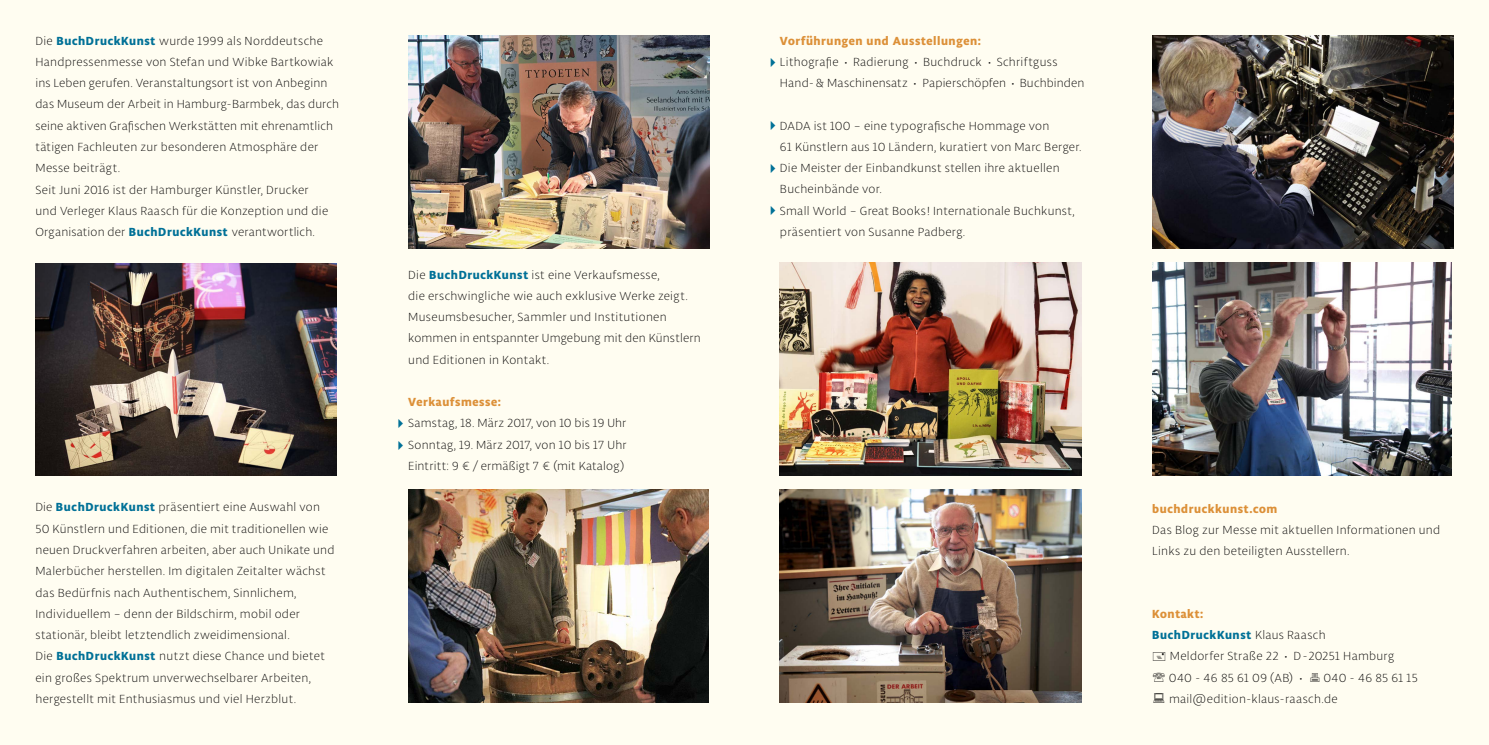
<style>
.page{position:relative;width:1489px;height:745px;background:#fff}
.page>*{position:absolute;margin:0;border:0;box-sizing:border-box;transform-origin:0 0}
.t1{font:100 12.5px/21.2px "Libertad";letter-spacing:.02em;color:#000}
.t2{font:800 12.5px "Libertad";letter-spacing:.05em;color:#dc9038}
.t3{font:800 12.5px "Libertad";letter-spacing:.05em;color:#007197}
.s1{font-weight:800;color:#007197}
.s2{font-weight:800;color:#dc9038}
.s3{font-weight:500}
.s4{font-weight:100;color:#000}
</style>
<div class="page">
<div style="left:0;top:0;width:1488px;height:744px;background:#fffdf1"></div>
<img style="left:408px;top:35px;width:301px;height:213px">
<img style="left:1152px;top:35px;width:301px;height:213px">
<img style="left:35px;top:263px;width:302px;height:212px">
<img style="left:408px;top:489px;width:300px;height:213px">
<img style="left:1152px;top:262px;width:298px;height:213px">
<img style="left:780px;top:262px;width:301px;height:213px">
<img style="left:780px;top:489px;width:301px;height:213px">
<p class="t1" style="left:35px;top:30px;width:305px">Die <span class="s1">BuchDruckKunst</span> wurde 1999 als Norddeutsche Handpressenmesse von Stefan und Wibke Bartkowiak ins Leben gerufen. Veranstaltungsort ist von Anbeginn das Museum der Arbeit in Hamburg-Barmbek, das durch seine aktiven Grafischen Werkstätten mit ehrenamtlich tätigen Fachleuten zur besonderen Atmosphäre der Messe beiträgt.<br>Seit Juni 2016 ist der Hamburger Künstler, Drucker<br>und Verleger Klaus Raasch für die Konzeption und die Organisation der <span class="s1">BuchDruckKunst</span> verantwortlich.</p>
<p class="t1" style="left:35px;top:496px;width:300px">Die <span class="s1">BuchDruckKunst</span> präsentiert eine Auswahl von 50 Künstlern und Editionen, die mit traditionellen wie neuen Druckverfahren arbeiten, aber auch Unikate und Malerbücher herstellen. Im digitalen Zeitalter wächst das Bedürfnis nach Authentischem, Sinnlichem, Individuellem – denn der Bildschirm, mobil oder stationär, bleibt letztendlich zweidimensional.<br>Die <span class="s1">BuchDruckKunst</span> nutzt diese Chance und bietet ein großes Spektrum unverwechselbarer Arbeiten, hergestellt mit Enthusiasmus und viel Herzblut.</p>
<p class="t1" style="left:408px;top:263px;width:294px">Die <span class="s1">BuchDruckKunst</span> ist eine Verkaufsmesse,<br>die erschwingliche wie auch exklusive Werke zeigt.<br>Museumsbesucher, Sammler und Institutionen kommen in entspannter Umgebung mit den Künstlern und Editionen in Kontakt.</p>
<p class="t2" style="left:408px;top:393px;width:94px">Verkaufsmesse:</p>
<p class="t1" style="left:408px;top:412px;width:220px;text-align:justify">Samstag, 18. März 2017, von 10 bis 19 Uhr Sonntag, 19. März 2017, von 10 bis 17 Uhr Eintritt: 9 € / ermäßigt 7 € (mit Katalog)</p>
<p class="t1" style="left:780px;top:30px;width:306px"><span class="s2">Vorführungen und Ausstellungen:<br></span>Lithografie <span class="s3">·</span> Radierung <span class="s3">·</span> Buchdruck <span class="s3">·</span> Schriftguss<br>Hand- &amp; Maschinensatz <span class="s3">·</span> Papierschöpfen <span class="s3">·</span> Buchbinden</p>
<p class="t1" style="left:780px;top:115px;width:303px">DADA ist 100 – eine typografische Hommage von<br>61 Künstlern aus 10 Ländern, kuratiert von Marc Berger.<br>Die Meister der Einbandkunst stellen ihre aktuellen Bucheinbände vor.<br>Small World – Great Books! Internationale Buchkunst, präsentiert von Susanne Padberg.</p>
<p class="t2" style="left:1152px;top:499px;width:127px">buchdruckkunst.com</p>
<p class="t1" style="left:1152px;top:518px;width:289px">Das Blog zur Messe mit aktuellen Informationen und<br>Links zu den beteiligten Ausstellern.</p>
<p class="t2" style="left:1152px;top:604px;width:53px">Kontakt:</p>
<p class="t3" style="left:1152px;top:625px;width:175px">BuchDruckKunst <span class="s4">Klaus Raasch</span></p>
<p class="t1" style="left:1169px;top:645px;width:226px">Meldorfer Straße 22 <span class="s3">·</span> D-20251 Hamburg</p>
<p class="t1" style="left:1168px;top:666px;width:135px">040 - 46 85 61 09 (AB) <span class="s3">·</span></p>
<p class="t1" style="left:1168px;top:666px;width:251px;text-indent:154px">040 - 46 85 61 15 mail@edition-klaus-raasch.de</p>
</div>
